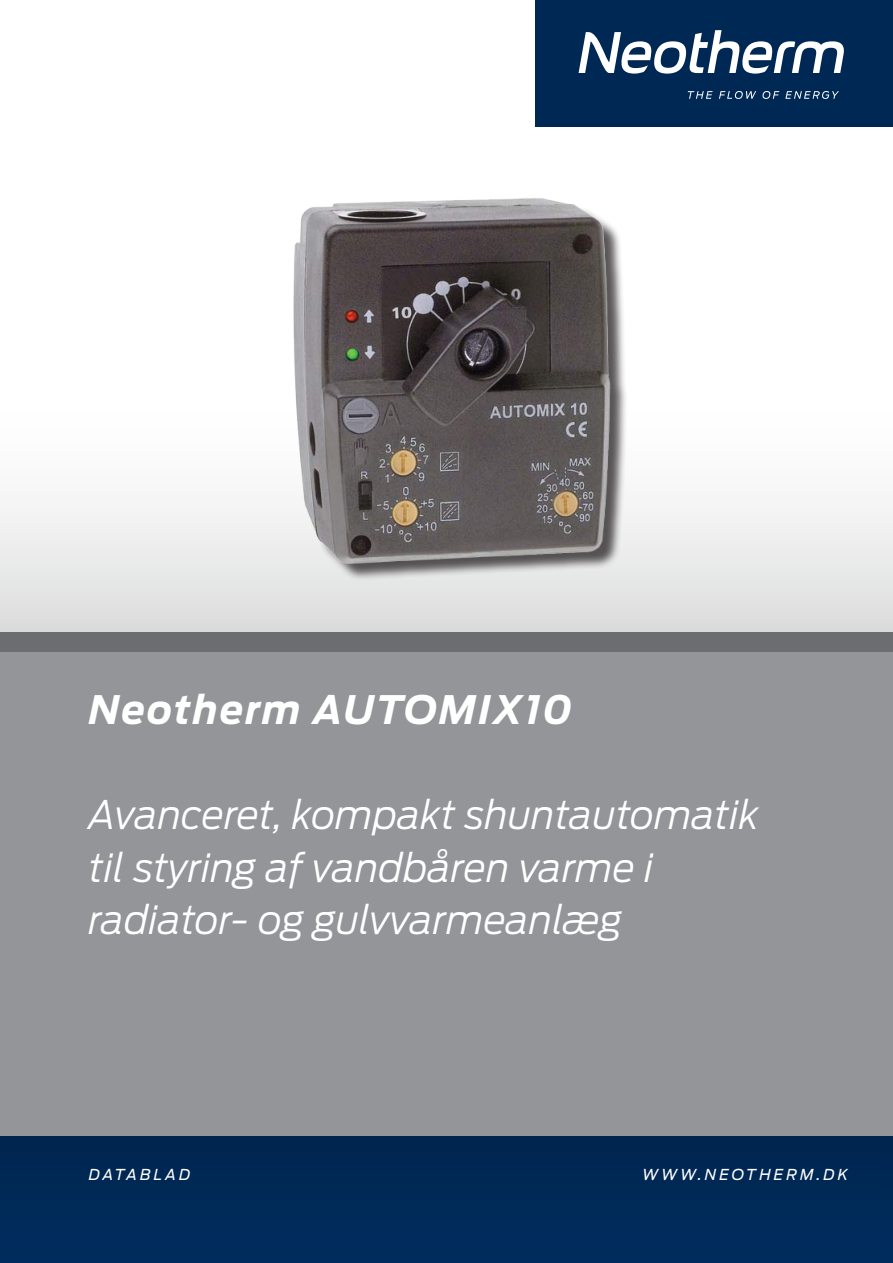
<style>
.page{position:relative;width:893px;height:1263px;background:#fff}
.page>*{position:absolute;margin:0;border:0;box-sizing:border-box;transform-origin:0 0}
.t1{font:italic 300 39px "Antenna";color:#fff}
.t2{font:italic 700 39px "Antenna";letter-spacing:.05em;color:#fff}
.t3{font:italic 15px "Antenna";letter-spacing:.2em;color:#fff}
</style>
<div class="page">
<svg style="left:0;top:503px;width:893px;height:129px"></svg>
<div style="left:0;top:632px;width:893px;height:21px;background:#6c6d70"></div>
<div style="left:0;top:653px;width:893px;height:610px;background:#939598"></div>
<div style="left:536px;top:0;width:357px;height:126px;background:#002855"></div>
<svg style="left:688px;top:91px;width:151px;height:8px"></svg>
<svg style="left:579px;top:30px;width:265px;height:44px"></svg>
<div style="left:0;top:1137px;width:893px;height:126px;background:#002957"></div>
<div style="left:296px;top:201px;width:332px;height:380px;background:#231f20;opacity:.75"></div>
<img style="left:293px;top:198px;width:318px;height:366px">
<p class="t2" style="left:89px;top:687px;width:485px">Neotherm AUTOMIX10</p>
<p class="t1" style="left:89px;top:792px;width:672px">Avanceret, kompakt shuntautomatik</p>
<p class="t1" style="left:89px;top:844px;width:566px">til styring af vandbåren varme i</p>
<p class="t1" style="left:89px;top:897px;width:535px">radiator- og gulvvarmeanlæg</p>
<p class="t3" style="left:89px;top:1166px;width:103px">DATABLAD</p>
<p class="t3" style="left:642px;top:1166px;width:207px">WWW.NEOTHERM.DK</p>
</div>
